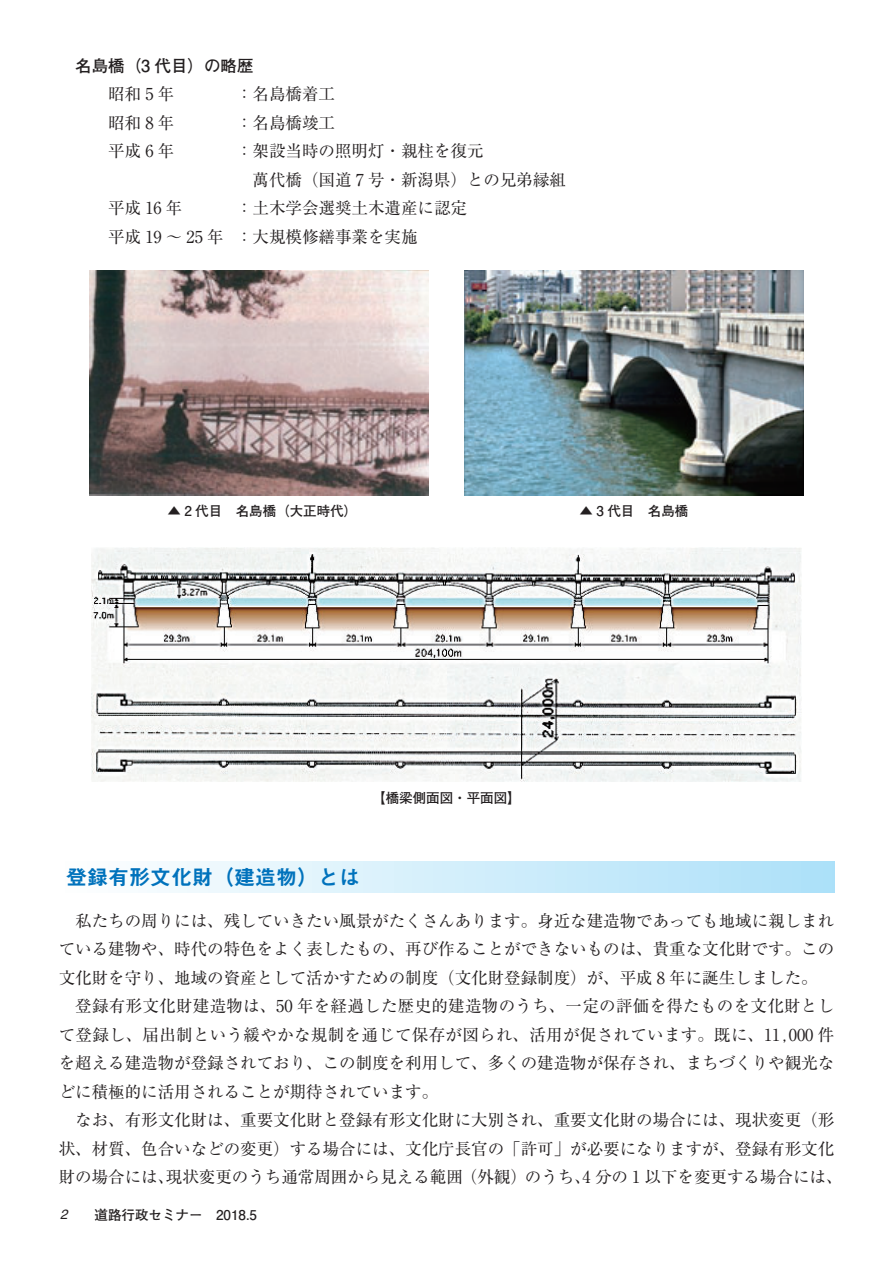
<style>
.page{position:relative;width:893px;height:1263px;background:#fff}
.page>*{position:absolute;margin:0;border:0;box-sizing:border-box;transform-origin:0 0}
.t1{font:21px "Midashi Go Pro MB31 90 msp RKSJ H";color:#0072bc}
.t2{font:16.5px/28.5px "Ryumin Pr 6 N Reg 90 msp RKSJ H";color:#231f20}
.t3{font:16.5px "Futo Go B101 Pro Bold 90 msp RKSJ H";color:#231f20}
.t4{font:13.5px "Futo Go B101 Pro Bold 90 msp RKSJ H";color:#231f20}
.s1{font-family:"Helvetica";font-style:italic}
</style>
<div class="page">
<img style="left:90px;top:270px;width:338px;height:225px">
<img style="left:464px;top:270px;width:339px;height:225px">
<img style="left:92px;top:548px;width:709px;height:234px">
<div style="left:59px;top:861px;width:775px;height:32px;background:linear-gradient(to right,#fefefe,#ace0f9)"></div>
<p class="t3" style="left:75px;top:59px;width:196px">名島橋（3 代目）の略歴　</p>
<p class="t2" style="left:108px;top:82px;width:67px">昭和5年</p>
<p class="t2" style="left:236px;top:82px;width:100px">：名島橋着工</p>
<p class="t2" style="left:108px;top:110px;width:67px">昭和8年</p>
<p class="t2" style="left:236px;top:110px;width:100px">：名島橋竣工</p>
<p class="t2" style="left:108px;top:139px;width:67px">平成6年</p>
<p class="t2" style="left:253px;top:139px;width:315px;text-indent:-16px">：架設当時の照明灯・親柱を復元<br>萬代橋（国道 7 号・新潟県）との兄弟縁組</p>
<p class="t2" style="left:108px;top:196px;width:76px">平成 16 年</p>
<p class="t2" style="left:108px;top:196px;width:360px;text-indent:128px">：土木学会選奨土木遺産に認定平成 19 ～ 25 年 ：大規模修繕事業を実施</p>
<p class="t4" style="left:167px;top:506px;width:191px">▲ 2 代目　名島橋（大正時代）</p>
<p class="t4" style="left:580px;top:506px;width:110px">▲ 3 代目　名島橋</p>
<p class="t4" style="left:372px;top:792px;width:150px">【橋梁側面図・平面図】</p>
<p class="t1" style="left:66px;top:869px;width:296px">登録有形文化財（建造物）とは</p>
<p class="t2" style="left:59px;top:908px;width:777px;text-align:justify;text-indent:16px">私たちの周りには、残していきたい風景がたくさんあります。身近な建造物であっても地域に親しまれている建物や、時代の特色をよく表したもの、再び作ることができないものは、貴重な文化財です。この文化財を守り、地域の資産として活かすための制度（文化財登録制度）が、平成 8 年に誕生しました。</p>
<p class="t2" style="left:59px;top:994px;width:777px;text-align:justify;text-indent:16px">登録有形文化財建造物は、50 年を経過した歴史的建造物のうち、一定の評価を得たものを文化財として登録し、届出制という緩やかな規制を通じて保存が図られ、活用が促されています。既に、11,000 件を超える建造物が登録されており、この制度を利用して、多くの建造物が保存され、まちづくりや観光などに積極的に活用されることが期待されています。</p>
<p class="t2" style="left:59px;top:1108px;width:785px;text-align:center">なお、有形文化財は、重要文化財と登録有形文化財に大別され、重要文化財の場合には、現状変更（形<br>状、材質、色合いなどの変更）する場合には、文化庁長官の「許可」が必要になりますが、登録有形文化財の場合には、現状変更のうち通常周囲から見える範囲（外観）のうち、4 分の 1 以下を変更する場合には、</p>
<p class="t4" style="left:60px;top:1209px;width:199px"><span class="s1">2</span>　　道路行政セミナー　2018.5</p>
</div>
